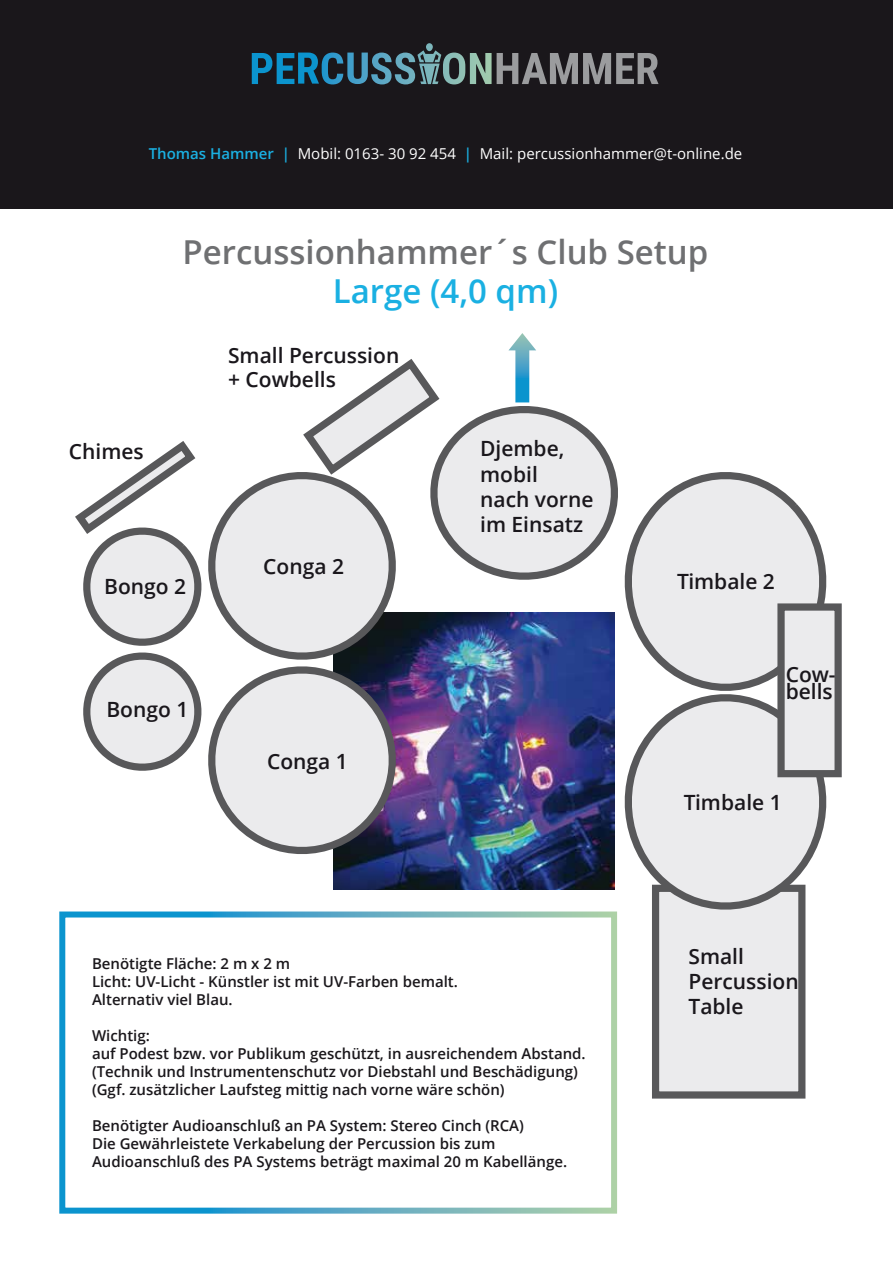
<style>
.page{position:relative;width:893px;height:1263px;background:#fff}
.page>*{position:absolute;margin:0;border:0;box-sizing:border-box;transform-origin:0 0}
.t1{font:600 33px "Open Sans";color:#6f7072}
.t2{font:600 33px "Open Sans";color:#1ab0e2}
.t3{font:600 21px/25.2px "Open Sans";color:#1a171c}
.t4{font:600 15px/18px "Open Sans";color:#1a171b}
.t5{font:15px "Open Sans";color:#fff}
.s1{font-weight:600;color:#1ab0e2}
</style>
<div class="page">
<img style="left:333px;top:612px;width:276px;height:278px">
<div style="left:652px;top:885px;width:153px;height:213px;background:#ebebed;border:7px solid #58585a"></div>
<div style="left:0;top:0;width:893px;height:209px;background:#1a171b"></div>
<svg style="left:252px;top:43px;width:406px;height:41px"></svg>
<svg style="left:208px;top:472px;width:193px;height:179px;fill:#ebebed"></svg>
<svg style="left:208px;top:651px;width:193px;height:218px;fill:#ebebed"></svg>
<svg style="left:609px;top:472px;width:218px;height:205px;fill:#ebebed"></svg>
<svg style="left:609px;top:677px;width:223px;height:249px;fill:#ebebed"></svg>
<div style="left:777px;top:603px;width:65px;height:174px;background:#ebebed;border:7px solid #58585a"></div>
<svg style="left:75px;top:441px;width:127px;height:330px"></svg>
<svg style="left:298px;top:333px;width:325px;height:261px"></svg>
<p class="t5" style="left:149px;top:144px;width:595px"><span class="s1">Thomas Hammer |</span> Mobil: 0163- 30 92 454 <span class="s1">|</span> Mail: percussionhammer@t-online.de</p>
<h1 class="t1" style="left:183px;top:229px;width:527px">Percussionhammer´s Club Setup</h1>
<h1 class="t2" style="left:333px;top:269px;width:227px">Large (4,0 qm)</h1>
<h2 class="t3" style="left:228px;top:343px;width:173px;line-height:23.7px">Small Percussion + Cowbells</h2>
<h2 class="t3" style="left:69px;top:438px;width:76px">Chimes</h2>
<h2 class="t3" style="left:480px;top:436px;width:115px">Djembe, mobil<br>nach vorne im Einsatz</h2>
<h2 class="t3" style="left:104px;top:573px;width:83px">Bongo 2</h2>
<h2 class="t3" style="left:106px;top:696px;width:83px">Bongo 1</h2>
<h2 class="t3" style="left:263px;top:553px;width:82px">Conga 2</h2>
<h2 class="t3" style="left:267px;top:748px;width:82px">Conga 1</h2>
<p class="t4" style="left:92px;top:954px;width:367px">Benötigte Fläche: 2 m x 2 m<br>Licht: UV-Licht - Künstler ist mit UV-Farben bemalt.<br>Alternativ viel Blau.</p>
<p class="t4" style="left:92px;top:1026px;width:495px">Wichtig:<br>auf Podest bzw. vor Publikum geschützt, in ausreichendem Abstand. (Technik und Instrumentenschutz vor Diebstahl und Beschädigung) (Ggf. zusätzlicher Laufsteg mittig nach vorne wäre schön)</p>
<p class="t4" style="left:92px;top:1116px;width:477px">Benötigter Audioanschluß an PA System: Stereo Cinch (RCA)<br>Die Gewährleistete Verkabelung der Percussion bis zum<br>Audioanschluß des PA Systems beträgt maximal 20 m Kabellänge.</p>
<h2 class="t3" style="left:677px;top:568px;width:99px">Timbale 2</h2>
<h2 class="t3" style="left:786px;top:665px;width:52px;line-height:17px">Cow&shy;bells</h2>
<h2 class="t3" style="left:684px;top:789px;width:99px">Timbale 1</h2>
<h2 class="t3" style="left:688px;top:943px;width:112px">Small<br>Percussion<br>Table</h2>
</div>
